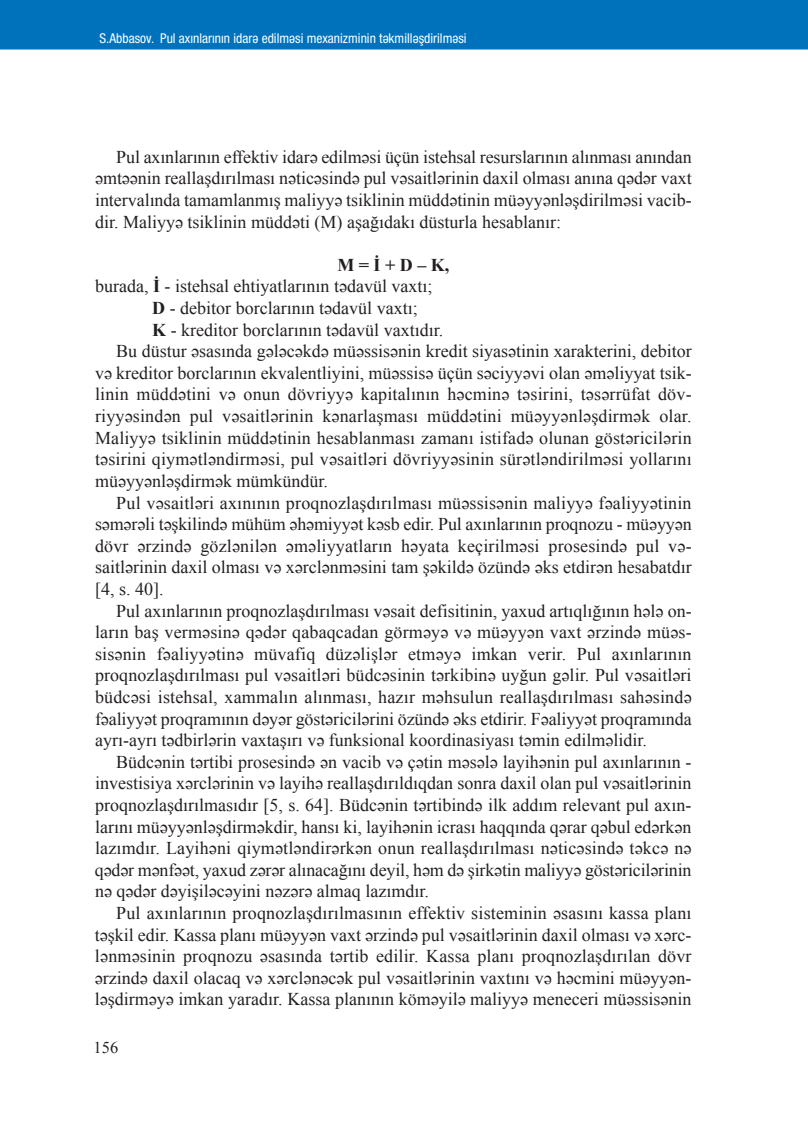
<style>
.page{position:relative;width:808px;height:1127px;background:#fff}
.page>*{position:absolute;margin:0;border:0;box-sizing:border-box;transform-origin:0 0}
.t1{font:18px/21.6px "Times New Roman";color:#231f20;text-align:justify}
.t2{font:700 18px "Times New Roman";color:#231f20}
.t3{font:16.5px "Times New Roman";color:#231f20}
.t4{font:condensed 13.5px "Az Helvetica Neue";color:#fff}
.s1{font-weight:700}
</style>
<div class="page">
<div style="left:0;top:0;width:808px;height:49px;background:#0072bc"></div>
<p class="t4" style="left:100px;top:33px;width:369px">S.abbasov. Pul axınlarının idarə edilməsi mexanizminin təkmilləşdirilməsi</p>
<p class="t1" style="left:95px;top:146px;width:598px;text-indent:21px">Pul axınlarının effektiv idarə edilməsi üçün istehsal resurslarının alınması anından əmtəənin reallaşdırılması nəticəsində pul vəsaitlərinin daxil olması anına qədər vaxt intervalında tamamlanmış maliyyə tsiklinin müddətinin müəyyənləşdirilməsi vacib&shy;dir. Maliyyə tsiklinin müddəti (M) aşağıdakı düsturla hesablanır:</p>
<p class="t2" style="left:337px;top:254px;width:114px">M=İ+D–K,</p>
<p class="t1" style="left:95px;top:276px;width:339px">burada, <span class="s1">İ</span> - istehsal ehtiyatlarının tədavül vaxtı;</p>
<p class="t1" style="left:152px;top:297px;width:267px"><span class="s1">D</span> - debitor borclarının tədavül vaxtı;</p>
<p class="t1" style="left:152px;top:319px;width:292px"><span class="s1">K</span> - kreditor borclarının tədavül vaxtıdır.</p>
<p class="t1" style="left:116px;top:340px;width:577px">Bu düstur əsasında gələcəkdə müəssisənin kredit siyasətinin xarakterini, debitor</p>
<p class="t1" style="left:95px;top:362px;width:598px">və kreditor borclarının ekvalentliyini, müəssisə üçün səciyyəvi olan əməliyyat tsik-</p>
<p class="t1" style="left:95px;top:384px;width:598px">linin müddətini və onun dövriyyə kapitalının həcminə təsirini, təsərrüfat döv-</p>
<p class="t1" style="left:95px;top:405px;width:598px">riyyəsindən pul vəsaitlərinin kənarlaşması müddətini müəyyənləşdirmək olar.</p>
<p class="t1" style="left:95px;top:427px;width:598px">Maliyyə tsiklinin müddətinin hesablanması zamanı istifadə olunan göstəricilərin</p>
<p class="t1" style="left:95px;top:448px;width:598px">təsirini qiymətləndirməsi, pul vəsaitləri dövriyyəsinin sürətləndirilməsi yollarını</p>
<p class="t1" style="left:95px;top:470px;width:234px">müəyyənləşdirmək mümkündür.</p>
<p class="t1" style="left:116px;top:492px;width:577px">Pul vəsaitləri axınının proqnozlaşdırılması müəssisənin maliyyə fəaliyyətinin</p>
<p class="t1" style="left:95px;top:513px;width:598px">səmərəli təşkilində mühüm əhəmiyyət kəsb edir. Pul axınlarının proqnozu - müəyyən</p>
<p class="t1" style="left:95px;top:535px;width:598px">dövr ərzində gözlənilən əməliyyatların həyata keçirilməsi prosesində pul və-</p>
<p class="t1" style="left:95px;top:556px;width:598px">saitlərinin daxil olması və xərclənməsini tam şəkildə özündə əks etdirən hesabatdır</p>
<p class="t1" style="left:95px;top:578px;width:70px">[4, s. 40].</p>
<p class="t1" style="left:116px;top:600px;width:577px">Pul axınlarının proqnozlaşdırılması vəsait defisitinin, yaxud artıqlığının hələ on-</p>
<p class="t1" style="left:95px;top:621px;width:598px">ların baş verməsinə qədər qabaqcadan görməyə və müəyyən vaxt ərzində müəs-</p>
<p class="t1" style="left:95px;top:643px;width:598px">sisənin fəaliyyətinə müvafiq düzəlişlər etməyə imkan verir. Pul axınlarının</p>
<p class="t1" style="left:95px;top:664px;width:598px">proqnozlaşdırılması pul vəsaitləri büdcəsinin tərkibinə uyğun gəlir. Pul vəsaitləri</p>
<p class="t1" style="left:95px;top:686px;width:598px">büdcəsi istehsal, xammalın alınması, hazır məhsulun reallaşdırılması sahəsində</p>
<p class="t1" style="left:95px;top:708px;width:598px">fəaliyyət proqramının dəyər göstəricilərini özündə əks etdirir. Fəaliyyət proqramında</p>
<p class="t1" style="left:95px;top:729px;width:553px">ayrı-ayrı tədbirlərin vaxtaşırı və funksional koordinasiyası təmin edilməlidir.</p>
<p class="t1" style="left:116px;top:751px;width:577px">Büdcənin tərtibi prosesində ən vacib və çətin məsələ layihənin pul axınlarının -</p>
<p class="t1" style="left:95px;top:772px;width:598px">investisiya xərclərinin və layihə reallaşdırıldıqdan sonra daxil olan pul vəsaitlərinin</p>
<p class="t1" style="left:95px;top:794px;width:598px">proqnozlaşdırılmasıdır [5, s. 64]. Büdcənin tərtibində ilk addım relevant pul axın-</p>
<p class="t1" style="left:95px;top:816px;width:598px">larını müəyyənləşdirməkdir, hansı ki, layihənin icrası haqqında qərar qəbul edərkən</p>
<p class="t1" style="left:95px;top:837px;width:598px">lazımdır. Layihəni qiymətləndirərkən onun reallaşdırılması nəticəsində təkcə nə</p>
<p class="t1" style="left:95px;top:859px;width:598px">qədər mənfəət, yaxud zərər alınacağını deyil, həm də şirkətin maliyyə göstəricilərinin</p>
<p class="t1" style="left:95px;top:880px;width:335px">nə qədər dəyişiləcəyini nəzərə almaq lazımdır.</p>
<p class="t1" style="left:116px;top:902px;width:577px">Pul axınlarının proqnozlaşdırılmasının effektiv sisteminin əsasını kassa planı</p>
<p class="t1" style="left:95px;top:924px;width:598px">təşkil edir. Kassa planı müəyyən vaxt ərzində pul vəsaitlərinin daxil olması və xərc-</p>
<p class="t1" style="left:95px;top:945px;width:598px">lənməsinin proqnozu əsasında tərtib edilir. Kassa planı proqnozlaşdırılan dövr</p>
<p class="t1" style="left:95px;top:967px;width:598px">ərzində daxil olacaq və xərclənəcək pul vəsaitlərinin vaxtını və həcmini müəyyən-</p>
<p class="t1" style="left:95px;top:988px;width:598px">ləşdirməyə imkan yaradır. Kassa planının köməyilə maliyyə meneceri müəssisənin</p>
<p class="t3" style="left:94px;top:1038px;width:26px">156</p>
</div>
